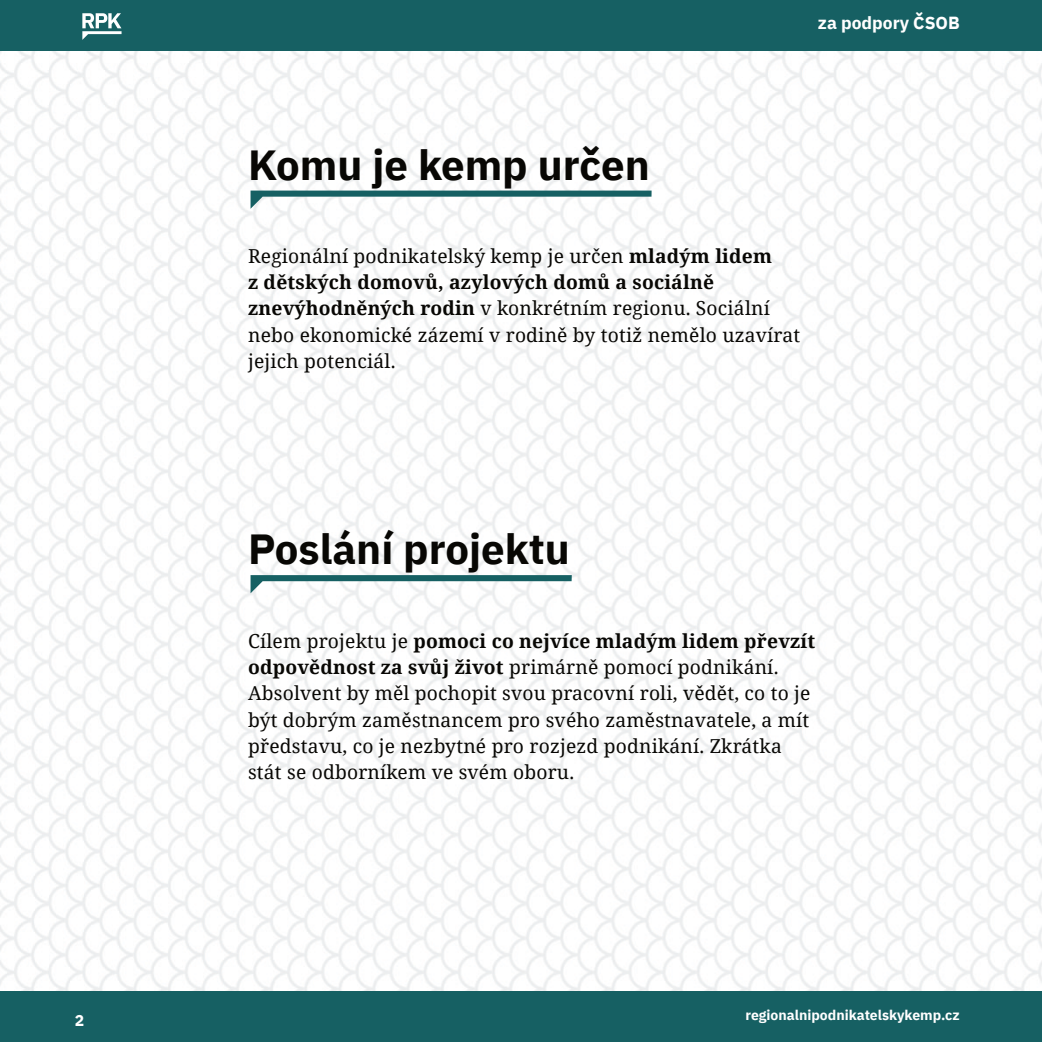
<style>
.page{position:relative;width:1042px;height:1042px;background:#fff}
.page>*{position:absolute;margin:0;border:0;box-sizing:border-box;transform-origin:0 0}
.t1{font:700 42px "IBM Plex Sans";color:#080704}
.t2{font:19.25px/26.2px "Noto Serif";letter-spacing:.01em;color:#080704}
.t3{font:700 17.5px "IBM Plex Sans";color:#fff}
.t4{font:700 15.75px "IBM Plex Sans";color:#fff}
.t5{font:700 14px "IBM Plex Sans";color:#fff}
.s1{font-weight:700}
</style>
<div class="page">
<div style="left:0;top:0;width:1042px;height:51px;background:#166063"></div>
<div style="left:0;top:991px;width:1042px;height:51px;background:#166063"></div>
<svg style="left:82px;top:13px;width:40px;height:27px"></svg>
<svg style="left:250px;top:191px;width:401px;height:18px"></svg>
<svg style="left:250px;top:575px;width:322px;height:18px"></svg>
<p class="t4" style="left:75px;top:1014px;width:11px">2</p>
<p class="t3" style="left:818px;top:15px;width:143px">za podpory ČSOB</p>
<h1 class="t1" style="left:248px;top:147px;width:403px">Komu je kemp určen</h1>
<p class="t2" style="left:248px;top:242px;width:553px">Regionální podnikatelský kemp je určen <span class="s1">mladým lidem<br>z dětských domovů, azylových domů a sociálně znevýhodněných rodin</span> v konkrétním regionu. Sociální nebo ekonomické zázemí v rodině by totiž nemělo uzavírat jejich potenciál.</p>
<h1 class="t1" style="left:248px;top:532px;width:323px">Poslání projektu</h1>
<p class="t2" style="left:248px;top:627px;width:569px">Cílem projektu je <span class="s1">pomoci co nejvíce mladým lidem převzít odpovědnost za svůj život</span> primárně pomocí podnikání.<br>Absolvent by měl pochopit svou pracovní roli, vědět, co to je být dobrým zaměstnancem pro svého zaměstnavatele, a mít představu, co je nezbytné pro rozjezd podnikání. Zkrátka stát se odborníkem ve svém oboru.</p>
<p class="t5" style="left:745px;top:1009px;width:216px">regionalnipodnikatelskykemp.cz</p>
</div>
